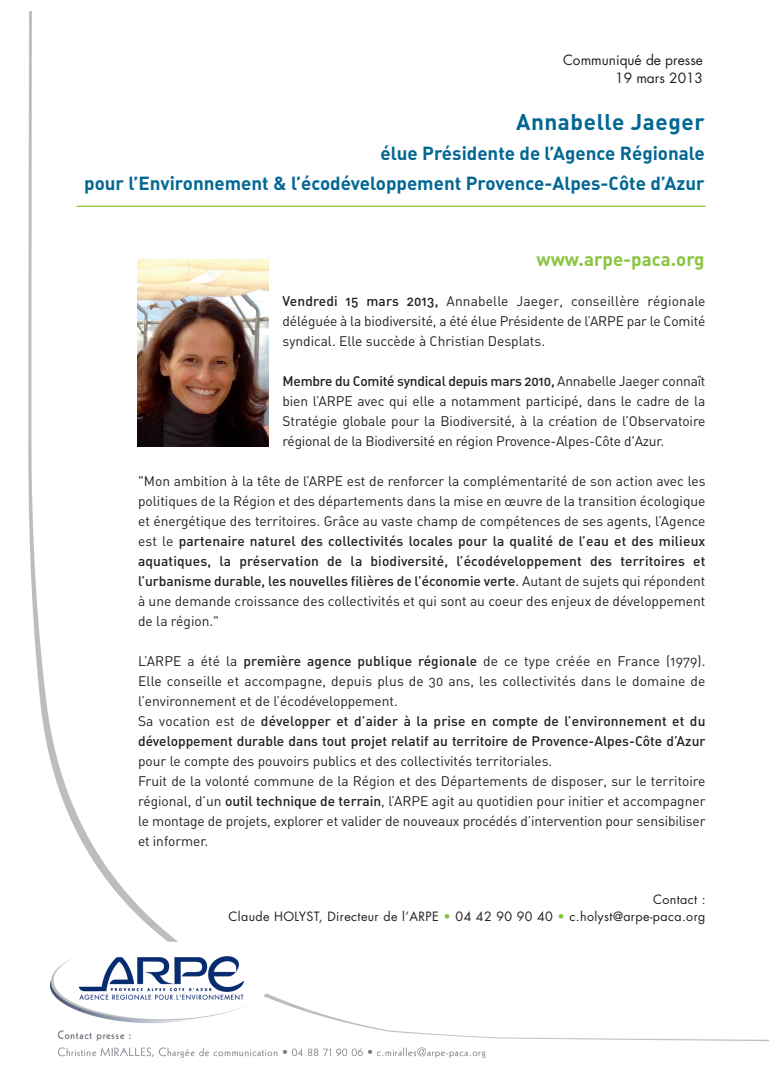
<style>
.page{position:relative;width:780px;height:1088px;background:#fff}
.page>*{position:absolute;margin:0;border:0;box-sizing:border-box;transform-origin:0 0}
.t1{font:22.5px "DIN Bold Alternate";letter-spacing:.025em;color:#026792}
.t2{font:18.75px/30px "DIN Bold Alternate";color:#026792;text-align:right}
.t3{font:18.75px "DIN Bold Alternate";color:#89c541}
.t4{font:13.75px/20px "DIN Regular Alternate";color:#231f20;text-align:justify}
.t5{font:13.75px/20px "DIN Medium Alternate";color:#231f20;text-align:justify}
.t6{font:13.75px/18.8px "Futura";color:#231f20;text-align:right}
.t7{font:12.5px/17.5px "Futura";letter-spacing:.03em;color:#231f20;text-align:right}
.s1{font-family:"DIN Medium Alternate"}
.s2{font-family:"DIN Regular Alternate"}
.s3{color:#89c541}
</style>
<div class="page">
<img style="left:28px;top:11px;width:740px;height:1047px">
<hr style="left:77px;top:206px;width:628px;height:1px;background:#89c541">
<img style="left:137px;top:259px;width:132px;height:187px">
<p class="t6" style="left:563px;top:51px;width:141px">Communiqué de presse<br>19 mars 2013</p>
<h1 class="t1" style="left:516px;top:109px;width:190px">Annabelle Jaeger</h1>
<h2 class="t2" style="left:84px;top:139px;width:622px">élue Présidente de l’Agence Régionale<br>pour l’Environnement &amp; l’écodéveloppement Provence-Alpes-Côte d’Azur</h2>
<h2 class="t3" style="left:536px;top:249px;width:170px">www.arpe-paca.org</h2>
<p class="t4" style="left:282px;top:291px;width:424px"><span class="s1">Vendredi 15 mars 2013,</span> Annabelle Jaeger, conseillère régionale déléguée à la biodiversité, a été élue Présidente de l’ARPE par le Comité syndical. Elle succède à Christian Desplats.</p>
<p class="t5" style="left:282px;top:371px;width:424px">Membre du Comité syndical depuis mars 2010, <span class="s2">Annabelle Jaeger connaît</span></p>
<p class="t4" style="left:282px;top:391px;width:424px">bien l’ARPE avec qui elle a notamment participé, dans le cadre de la Stratégie globale pour la Biodiversité, à la création de l’Observatoire régional de la Biodiversité en région Provence-Alpes-Côte d'Azur.</p>
<p class="t4" style="left:138px;top:471px;width:569px">"Mon ambition à la tête de l’ARPE est de renforcer la complémentarité de son action avec les politiques de la Région et des départements dans la mise en œuvre de la transition écologique et énergétique des territoires. Grâce au vaste champ de compétences de ses agents, l’Agence</p>
<p class="t5" style="left:138px;top:531px;width:569px"><span class="s2">est le</span> partenaire naturel des collectivités locales pour la qualité de l’eau et des milieux aquatiques, la préservation de la biodiversité, l’écodéveloppement des territoires et l’urbanisme durable, les nouvelles filières de l’économie verte<span class="s2">. Autant de sujets qui répondent</span></p>
<p class="t4" style="left:138px;top:591px;width:569px">à une demande croissance des collectivités et qui sont au coeur des enjeux de développement de la région."</p>
<p class="t4" style="left:138px;top:651px;width:569px">L’ARPE a été la <span class="s1">première agence publique régionale</span> de ce type créée en France (1979).<br>Elle conseille et accompagne, depuis plus de 30 ans, les collectivités dans le domaine de l’environnement et de l’écodéveloppement.</p>
<p class="t5" style="left:138px;top:711px;width:569px"><span class="s2">Sa vocation est de</span> développer et d’aider à la prise en compte de l’environnement et du développement durable dans tout projet relatif au territoire de Provence-Alpes-Côte d’Azur</p>
<p class="t4" style="left:138px;top:751px;width:569px;text-align:left">pour le compte des pouvoirs publics et des collectivités territoriales.<br>Fruit de la volonté commune de la Région et des Départements de disposer, sur le territoire régional, d’un <span class="s1">outil technique de terrain</span>, l’ARPE agit au quotidien pour initier et accompagner le montage de projets, explorer et valider de nouveaux procédés d’intervention pour sensibiliser et informer.</p>
<p class="t7" style="left:228px;top:891px;width:478px">Contact :<br>Claude HOLYST, Directeur de l’ARPE <span class="s3">•</span> 04 42 90 90 40 <span class="s3">•</span> c.holyst@arpe-paca.org</p>
</div>
